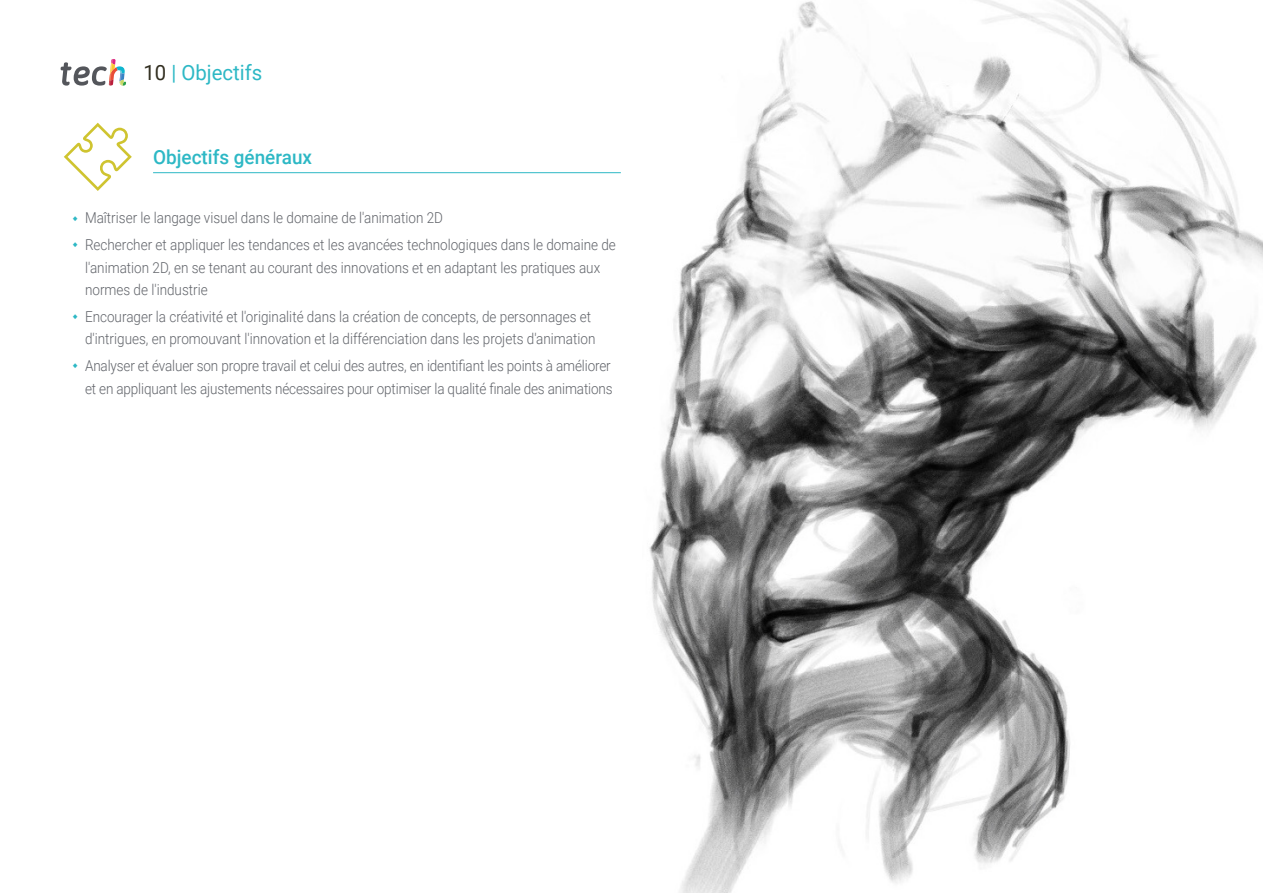
<style>
.page{position:relative;width:1263px;height:893px;background:#fff}
.page>*{position:absolute;margin:0;border:0;box-sizing:border-box;transform-origin:0 0}
.t1{font:21px "Roboto";color:#2db8c5}
.t2{font:500 19.5px "Roboto";color:#2db8c5}
.t3{font:300 15px/22.5px "Roboto";color:#61646a;scale:.9 1}
.s1{color:#312e20}
</style>
<div class="page">
<hr style="left:153px;top:172px;width:468px;height:1px;background:#2db8c5">
<svg style="left:64px;top:123px;width:68px;height:68px"></svg>
<img style="left:649px;top:0;width:614px;height:893px">
<svg style="left:61px;top:59px;width:65px;height:27px"></svg>
<h1 class="t1" style="left:144px;top:57px;width:120px"><span class="s1">10</span> | Objectifs</h1>
<h2 class="t2" style="left:153px;top:144px;width:160px">Objectifs généraux</h2>
<p class="t3" style="left:85px;top:204px;width:591px;line-height:26.7px">Maîtriser le langage visuel dans le domaine de l'animation 2D<br>Rechercher et appliquer les tendances et les avancées technologiques dans le domaine de</p>
<p class="t3" style="left:85px;top:255px;width:574px">l'animation 2D, en se tenant au courant des innovations et en adaptant les pratiques aux normes de l'industrie</p>
<p class="t3" style="left:85px;top:305px;width:569px">Encourager la créativité et l'originalité dans la création de concepts, de personnages et d'intrigues, en promouvant l'innovation et la différenciation dans les projets d'animation</p>
<p class="t3" style="left:85px;top:354px;width:588px">Analyser et évaluer son propre travail et celui des autres, en identifiant les points à améliorer et en appliquant les ajustements nécessaires pour optimiser la qualité finale des animations</p>
</div>
